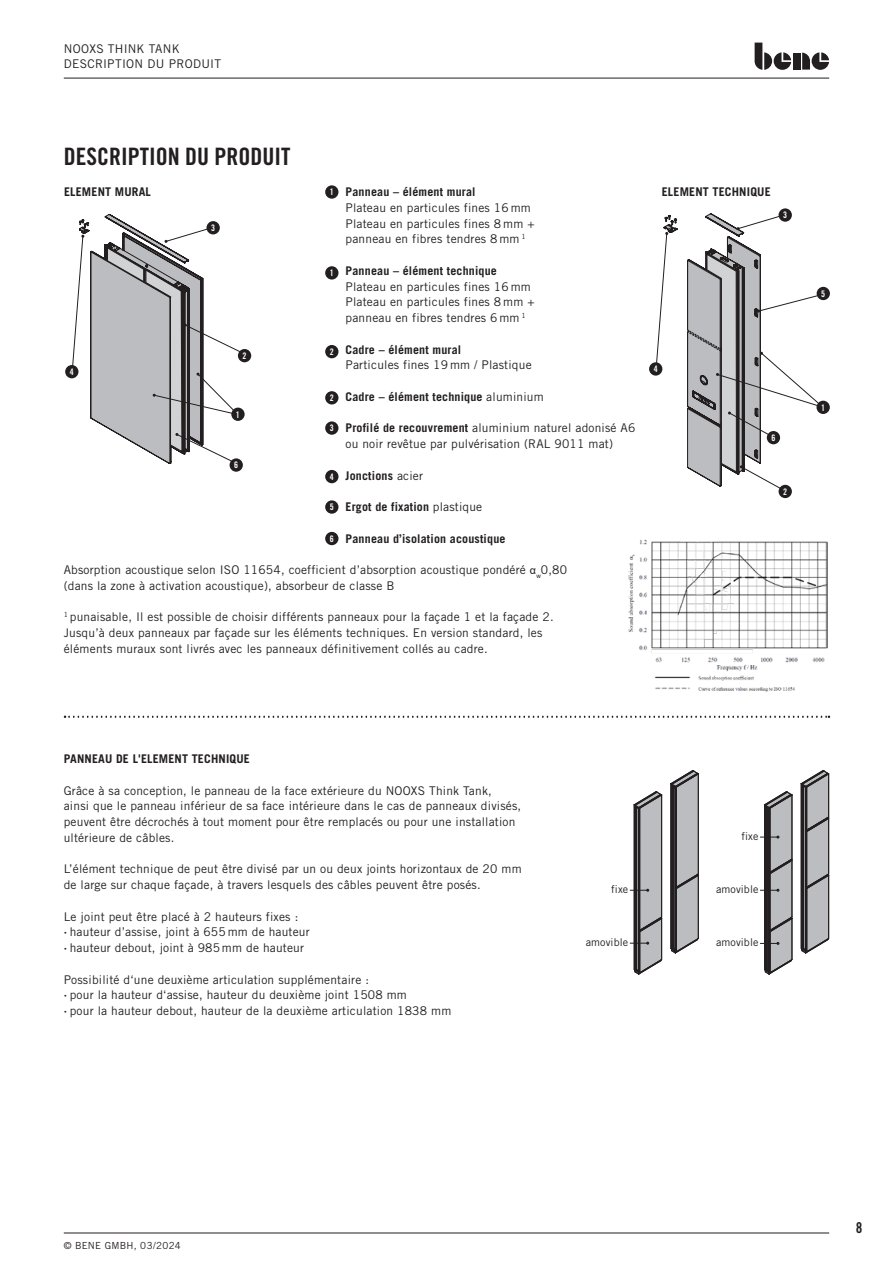
<style>
.page{position:relative;width:893px;height:1263px;background:#fff}
.page>*{position:absolute;margin:0;border:0;box-sizing:border-box;transform-origin:0 0}
.t1{font:24px "Trade Gothic LT Std Bd Cn 20";color:#231f20}
.t2{font:15px "Trade Gothic LT Std Bd Cn 20";color:#231f20}
.t3{font:12px/15.8px "Trade Gothic LT Std";letter-spacing:.015em;color:#231f20}
.t4{font:700 12px "Trade Gothic LT Std";letter-spacing:.015em;color:#231f20}
.t5{font:10.8px "Trade Gothic LT Std";letter-spacing:.01em;color:#231f20}
.t6{font:9.75px "Trade Gothic LT Std";letter-spacing:.03em;color:#231f20}
.t7{font:9px "Trade Gothic LT Std Bd Cn 20";color:#fff}
.s1{font-weight:400}
.s2{font-weight:700}
.s3{font-family:"Arial";font-size:10.8px}
</style>
<div class="page">
<svg style="left:755px;top:43px;width:36px;height:27px"></svg>
<div style="left:793px;top:53px;width:7px;height:17px;background:#231f20"></div>
<svg style="left:802px;top:52px;width:27px;height:18px"></svg>
<svg style="left:656px;top:213px;width:169px;height:280px"></svg>
<div style="left:816px;top:401px;width:14px;height:13px;background:#231f20;border-radius:50%"></div>
<div style="left:649px;top:362px;width:13px;height:14px;background:#231f20;border-radius:50%"></div>
<div style="left:817px;top:287px;width:13px;height:13px;background:#231f20;border-radius:50%"></div>
<div style="left:779px;top:485px;width:13px;height:13px;background:#231f20;border-radius:50%"></div>
<div style="left:767px;top:431px;width:13px;height:13px;background:#231f20;border-radius:50%"></div>
<div style="left:779px;top:208px;width:13px;height:14px;background:#231f20;border-radius:50%"></div>
<svg style="left:71px;top:214px;width:175px;height:251px"></svg>
<div style="left:231px;top:408px;width:14px;height:13px;background:#231f20;border-radius:50%"></div>
<div style="left:65px;top:365px;width:13px;height:13px;background:#231f20;border-radius:50%"></div>
<div style="left:238px;top:349px;width:13px;height:13px;background:#231f20;border-radius:50%"></div>
<div style="left:230px;top:458px;width:13px;height:14px;background:#231f20;border-radius:50%"></div>
<div style="left:206px;top:221px;width:14px;height:13px;background:#231f20;border-radius:50%"></div>
<hr style="left:64px;top:78px;width:765px;height:1px;background:#231f20">
<hr style="left:64px;top:1232px;width:765px;height:1px;background:#231f20">
<div style="left:325px;top:185px;width:13px;height:14px;background:#231f20;border-radius:50%"></div>
<div style="left:325px;top:266px;width:13px;height:14px;background:#231f20;border-radius:50%"></div>
<div style="left:325px;top:345px;width:13px;height:13px;background:#231f20;border-radius:50%"></div>
<div style="left:325px;top:391px;width:13px;height:13px;background:#231f20;border-radius:50%"></div>
<div style="left:325px;top:421px;width:13px;height:14px;background:#231f20;border-radius:50%"></div>
<div style="left:325px;top:470px;width:13px;height:13px;background:#231f20;border-radius:50%"></div>
<div style="left:325px;top:500px;width:13px;height:14px;background:#231f20;border-radius:50%"></div>
<div style="left:325px;top:532px;width:13px;height:13px;background:#231f20;border-radius:50%"></div>
<img style="left:628px;top:539px;width:199px;height:153px">
<svg style="left:65px;top:716px;width:764px;height:2px"></svg>
<svg style="left:630px;top:770px;width:69px;height:205px"></svg>
<svg style="left:760px;top:770px;width:69px;height:205px"></svg>
<p class="t3" style="left:64px;top:41px;width:159px;line-height:14.4px">NOOXS THINK TANK<br>DESCRIPTION DU PRODUIT</p>
<h1 class="t1" style="left:64px;top:142px;width:228px">DESCRIPTION DU PRODUIT</h1>
<p class="t4" style="left:64px;top:184px;width:88px">ELEMENT MURAL</p>
<p class="t7" style="left:330px;top:187px;width:5px">1</p>
<p class="t4" style="left:662px;top:184px;width:110px">ELEMENT TECHNIQUE</p>
<p class="t4" style="left:346px;top:184px;width:131px">Panneau – élément mural</p>
<p class="t3" style="left:346px;top:200px;width:190px">Plateau en particules fines 16 mm<br>Plateau en particules fines 8 mm + panneau en fibres tendres 8 mm <sup>1</sup></p>
<p class="t4" style="left:346px;top:263px;width:153px">Panneau – élément technique</p>
<p class="t3" style="left:346px;top:278px;width:190px">Plateau en particules fines 16 mm<br>Plateau en particules fines 8 mm + panneau en fibres tendres 6 mm <sup>1</sup></p>
<p class="t4" style="left:346px;top:342px;width:117px">Cadre – élément mural</p>
<p class="t3" style="left:346px;top:357px;width:188px">Particules fines 19 mm / Plastique</p>
<p class="t4" style="left:346px;top:389px;width:200px">Cadre – élément technique <span class="s1">aluminium</span></p>
<p class="t3" style="left:346px;top:420px;width:291px"><span class="s2">Profilé de recouvrement</span> aluminium naturel adonisé A6 ou noir revêtue par pulvérisation (RAL 9011 mat)</p>
<p class="t4" style="left:346px;top:468px;width:79px">Jonctions <span class="s1">acier</span></p>
<p class="t4" style="left:346px;top:499px;width:138px">Ergot de fixation <span class="s1">plastique</span></p>
<p class="t4" style="left:346px;top:531px;width:161px">Panneau d’isolation acoustique</p>
<p class="t7" style="left:211px;top:222px;width:5px">3</p>
<p class="t7" style="left:330px;top:267px;width:5px">1</p>
<p class="t7" style="left:330px;top:346px;width:5px">2</p>
<p class="t7" style="left:330px;top:392px;width:5px">2</p>
<p class="t7" style="left:330px;top:423px;width:5px">3</p>
<p class="t7" style="left:243px;top:350px;width:5px">2</p>
<p class="t7" style="left:654px;top:363px;width:5px">4</p>
<p class="t7" style="left:70px;top:366px;width:5px">4</p>
<p class="t7" style="left:236px;top:409px;width:5px">1</p>
<p class="t7" style="left:771px;top:432px;width:5px">6</p>
<p class="t7" style="left:234px;top:460px;width:5px">6</p>
<p class="t7" style="left:330px;top:471px;width:5px">4</p>
<p class="t7" style="left:330px;top:502px;width:5px">5</p>
<p class="t7" style="left:330px;top:533px;width:5px">6</p>
<p class="t3" style="left:64px;top:562px;width:505px">Absorption acoustique selon ISO 11654, coefficient d’absorption acoustique pondéré <span class="s3">α</span><sub>w</sub>0,80 (dans la zone à activation acoustique), absorbeur de classe B</p>
<p class="t3" style="left:64px;top:609px;width:491px"><sup>1</sup> punaisable, Il est possible de choisir différents panneaux pour la façade 1 et la façade 2.<br>Jusqu’à deux panneaux par façade sur les éléments techniques. En version standard, les éléments muraux sont livrés avec les panneaux définitivement collés au cadre.</p>
<p class="t7" style="left:783px;top:210px;width:5px">3</p>
<p class="t7" style="left:783px;top:486px;width:5px">2</p>
<p class="t7" style="left:821px;top:288px;width:5px">5</p>
<p class="t7" style="left:821px;top:402px;width:5px">1</p>
<p class="t4" style="left:64px;top:751px;width:188px">PANNEAU DE L'ELEMENT TECHNIQUE</p>
<p class="t3" style="left:64px;top:782px;width:459px">Grâce à sa conception, le panneau de la face extérieure du NOOXS Think Tank,<br>ainsi que le panneau inférieur de sa face intérieure dans le cas de panneaux divisés, peuvent être décrochés à tout moment pour être remplacés ou pour une installation ultérieure de câbles.</p>
<p class="t3" style="left:64px;top:861px;width:459px">L’élément technique de peut être divisé par un ou deux joints horizontaux de 20 mm de large sur chaque façade, à travers lesquels des câbles peuvent être posés.</p>
<p class="t3" style="left:64px;top:908px;width:248px">Le joint peut être placé à 2 hauteurs fixes :<br><span class="s2">·</span> hauteur d’assise, joint à 655 mm de hauteur <span class="s2">·</span> hauteur debout, joint à 985 mm de hauteur</p>
<p class="t3" style="left:64px;top:971px;width:389px">Possibilité d‘une deuxième articulation supplémentaire :<br><span class="s2">·</span> pour la hauteur d‘assise, hauteur du deuxième joint 1508 mm<br><span class="s2">·</span> pour la hauteur debout, hauteur de la deuxième articulation 1838 mm</p>
<p class="t5" style="left:741px;top:829px;width:18px">fixe</p>
<p class="t5" style="left:611px;top:883px;width:18px">fixe</p>
<p class="t5" style="left:716px;top:883px;width:44px">amovible</p>
<p class="t5" style="left:586px;top:935px;width:44px">amovible</p>
<p class="t5" style="left:716px;top:936px;width:44px">amovible</p>
<p class="t6" style="left:64px;top:1239px;width:118px">© Ben e GmbH, 03/2024</p>
<p class="t2" style="left:856px;top:1218px;width:8px">8</p>
</div>
